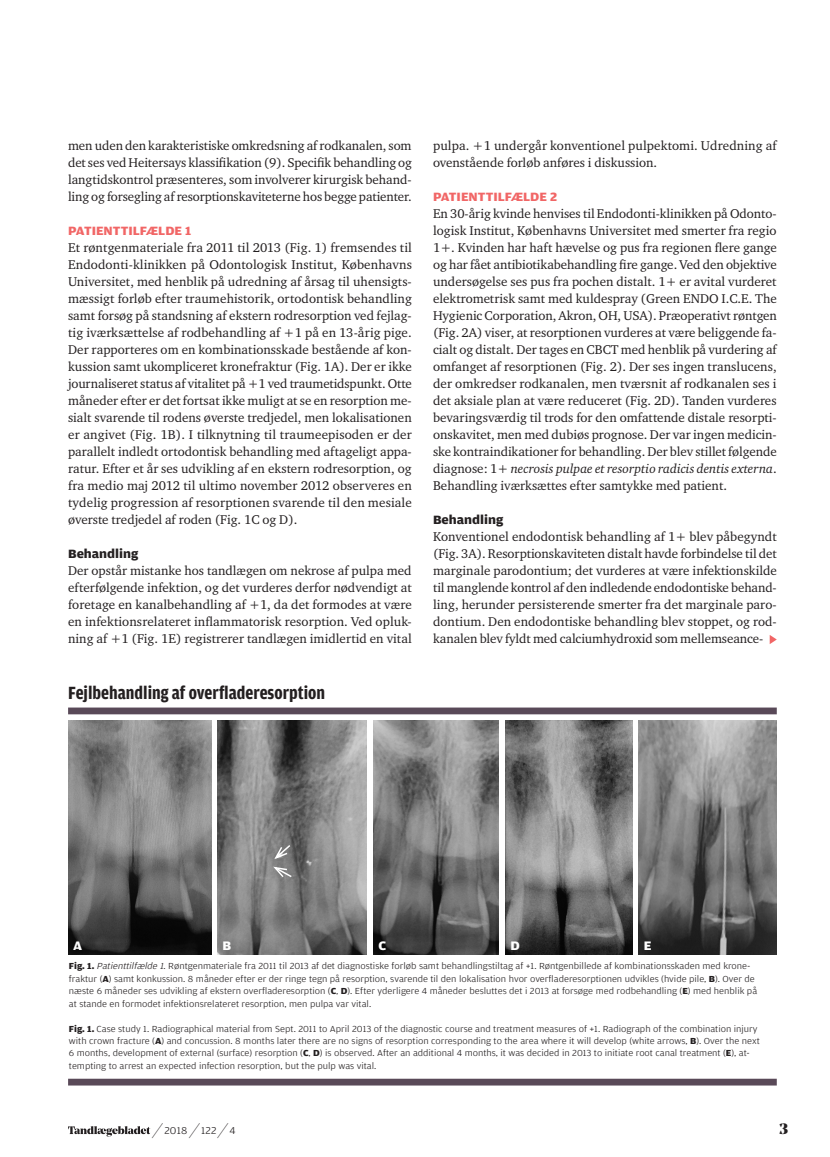
<style>
.page{position:relative;width:830px;height:1157px;background:#fff}
.page>*{position:absolute;margin:0;border:0;box-sizing:border-box;transform-origin:0 0}
.Tabel_Rubrik{font:700 18.75px "Amplitude Condensed";color:#231f20}
.t1{font:900 15px "Noe Display";color:#231f20}
.Brød_uden_indryk{font:13.05px/17px "Charter ITC";color:#231f20;text-align:justify}
.Brød_med_indryk{font:13.05px/17px "Charter ITC";letter-spacing:-.01em;color:#231f20;text-align:justify}
.Tabel_A__B_mm{font:700 13.05px "Amplitude Wide";color:#fff}
.Mellemrubrik_VERSA{font:700 12.75px "Amplitude Wide";color:#f16666}
.Brød_Mellemrubrik{font:700 12.75px "Amplitude Wide";color:#231f20}
.t2{font:300 10.5px "Amplitude Wide";letter-spacing:.02em;color:#231f20}
.Tabel_billedtekst{font:300 9.3px/12.5px "Amplitude Wide";color:#231f20}
.s1{font-style:italic}
.s2{font-weight:700}
.s3{font-family:"Noe Display";font-weight:900;font-size:21px}
</style>
<div class="page">
<svg style="left:68px;top:707px;width:708px;height:378px"></svg>
<img style="left:68px;top:720px;width:143px;height:234px">
<img style="left:217px;top:720px;width:149px;height:234px">
<img style="left:373px;top:720px;width:125px;height:234px">
<img style="left:505px;top:720px;width:127px;height:234px">
<img style="left:638px;top:720px;width:138px;height:234px">
<svg style="left:271px;top:843px;width:22px;height:35px"></svg>
<svg style="left:769px;top:635px;width:7px;height:9px"></svg>
<svg style="left:68px;top:1126px;width:82px;height:10px"></svg>
<p class="Brød_med_indryk" style="left:68px;top:136px;width:345px">men uden den karakteristiske omkredsning af rodkanalen, som det ses ved Heitersays klassifikation (9). Specifik behandling og langtidskontrol præsenteres, som involverer kirurgisk behand&shy;ling og forsegling af resorptionskaviteterne hos begge patienter.</p>
<p class="Mellemrubrik_VERSA" style="left:68px;top:223px;width:125px">PATIENTTILFÆLDE 1</p>
<p class="Brød_uden_indryk" style="left:68px;top:238px;width:345px">Et røntgenmateriale fra 2011 til 2013 (Fig. 1) fremsendes til Endodonti-klinikken på Odontologisk Institut, Københavns Universitet, med henblik på udredning af årsag til uhensigts&shy;mæssigt forløb efter traumehistorik, ortodontisk behandling samt forsøg på standsning af ekstern rodresorption ved fejlag&shy;tig iværksættelse af rodbehandling af +1 på en 13-årig pige.<br>Der rapporteres om en kombinationsskade bestående af kon&shy;kussion samt ukompliceret kronefraktur (Fig. 1A). Der er ikke journaliseret status af vitalitet på +1 ved traumetidspunkt. Otte måneder efter er det fortsat ikke muligt at se en resorption me&shy;sialt svarende til rodens øverste tredjedel, men lokalisationen er angivet (Fig. 1B). I tilknytning til traumeepisoden er der parallelt indledt ortodontisk behandling med aftageligt appa&shy;ratur. Efter et år ses udvikling af en ekstern rodresorption, og fra medio maj 2012 til ultimo november 2012 observeres en tydelig progression af resorptionen svarende til den mesiale øverste tredjedel af roden (Fig. 1C og D).</p>
<p class="Brød_Mellemrubrik" style="left:68px;top:547px;width:72px">Behandling</p>
<p class="Brød_uden_indryk" style="left:68px;top:562px;width:345px">Der opstår mistanke hos tandlægen om nekrose af pulpa med efterfølgende infektion, og det vurderes derfor nødvendigt at foretage en kanalbehandling af +1, da det formodes at være en infektionsrelateret inflammatorisk resorption. Ved opluk&shy;ning af +1 (Fig. 1E) registrerer tandlægen imidlertid en vital</p>
<p class="Tabel_Rubrik" style="left:68px;top:682px;width:258px">Fejlbehandling af overfladeresorption</p>
<p class="Brød_uden_indryk" style="left:433px;top:136px;width:345px">pulpa. +1 undergår konventionel pulpektomi. Udredning af ovenstående forløb anføres i diskussion.</p>
<p class="Mellemrubrik_VERSA" style="left:433px;top:189px;width:126px">PATIENTTILFÆLDE 2</p>
<p class="Brød_uden_indryk" style="left:433px;top:204px;width:345px">En 30-årig kvinde henvises til Endodonti-klinikken på Odonto&shy;logisk Institut, Københavns Universitet med smerter fra regio 1+. Kvinden har haft hævelse og pus fra regionen flere gange og har fået antibiotikabehandling fire gange. Ved den objektive undersøgelse ses pus fra pochen distalt. 1+ er avital vurderet elektrometrisk samt med kuldespray (Green ENDO I.C.E. The Hygienic Corporation, Akron, OH, USA). Præoperativt røntgen (Fig. 2A) viser, at resorptionen vurderes at være beliggende fa&shy;cialt og distalt. Der tages en CBCT med henblik på vurdering af omfanget af resorptionen (Fig. 2). Der ses ingen translucens, der omkredser rodkanalen, men tværsnit af rodkanalen ses i det aksiale plan at være reduceret (Fig. 2D). Tanden vurderes bevaringsværdig til trods for den omfattende distale resorpti&shy;onskavitet, men med dubiøs prognose. Der var ingen medicin&shy;ske kontraindikationer for behandling. Der blev stillet følgende diagnose: 1+ <span class="s1">necrosis pulpae et resorptio radicis dentis externa</span>.<br>Behandling iværksættes efter samtykke med patient.</p>
<p class="Brød_Mellemrubrik" style="left:433px;top:513px;width:72px">Behandling</p>
<p class="Brød_uden_indryk" style="left:433px;top:528px;width:345px">Konventionel endodontisk behandling af 1+ blev påbegyndt (Fig. 3A). Resorptionskaviteten distalt havde forbindelse til det marginale parodontium; det vurderes at være infektionskilde til manglende kontrol af den indledende endodontiske behand&shy;ling, herunder persisterende smerter fra det marginale paro&shy;dontium. Den endodontiske behandling blev stoppet, og rod&shy;kanalen blev fyldt med calciumhydroxid som mellemseance-</p>
<p class="Tabel_A__B_mm" style="left:73px;top:938px;width:11px">A</p>
<p class="Tabel_A__B_mm" style="left:222px;top:938px;width:10px">B</p>
<p class="Tabel_A__B_mm" style="left:378px;top:938px;width:9px">C</p>
<p class="Tabel_A__B_mm" style="left:510px;top:938px;width:11px">D</p>
<p class="Tabel_A__B_mm" style="left:643px;top:938px;width:9px">E</p>
<p class="Tabel_billedtekst" style="left:69px;top:960px;width:689px"><span class="s2">Fig. 1.</span> <span class="s1">Patienttilfælde 1</span>. Røntgenmateriale fra 2011 til 2013 af det diagnostiske forløb samt behandlingstiltag af +1. Røntgenbillede af kombinationsskaden med krone&shy;fraktur (<span class="s2">A</span>) samt konkussion. 8 måneder efter er der ringe tegn på resorption, svarende til den lokalisation hvor overfladeresorptionen udvikles (hvide pile, <span class="s2">B</span>). Over de næste 6 måneder ses udvikling af ekstern overfladeresorption (<span class="s2">C</span>, <span class="s2">D</span>). Efter yderligere 4 måneder besluttes det i 2013 at forsøge med rodbehandling (<span class="s2">E</span>) med henblik på at stande en formodet infektionsrelateret resorption, men pulpa var vital.</p>
<p class="Tabel_billedtekst" style="left:69px;top:1022px;width:692px"><span class="s2">Fig. 1.</span> Case study 1. Radiographical material from Sept. 2011 to April 2013 of the diagnostic course and treatment measures of +1. Radiograph of the combination injury with crown fracture (<span class="s2">A</span>) and concussion. 8 months later there are no signs of resorption corresponding to the area where it will develop (white arrows, <span class="s2">B</span>). Over the next 6 months, development of external (surface) resorption (<span class="s2">C</span>, <span class="s2">D</span>) is observed. After an additional 4 months, it was decided in 2013 to initiate root canal treatment (<span class="s2">E</span>), at&shy;tempting to arrest an expected infection resorption, but the pulp was vital.</p>
<p class="t2" style="left:157px;top:1124px;width:80px"><span class="s3">∕</span> 2018 <span class="s3">∕</span> 122 <span class="s3">∕</span> 4</p>
<p class="t1" style="left:778px;top:1118px;width:11px">3</p>
</div>
